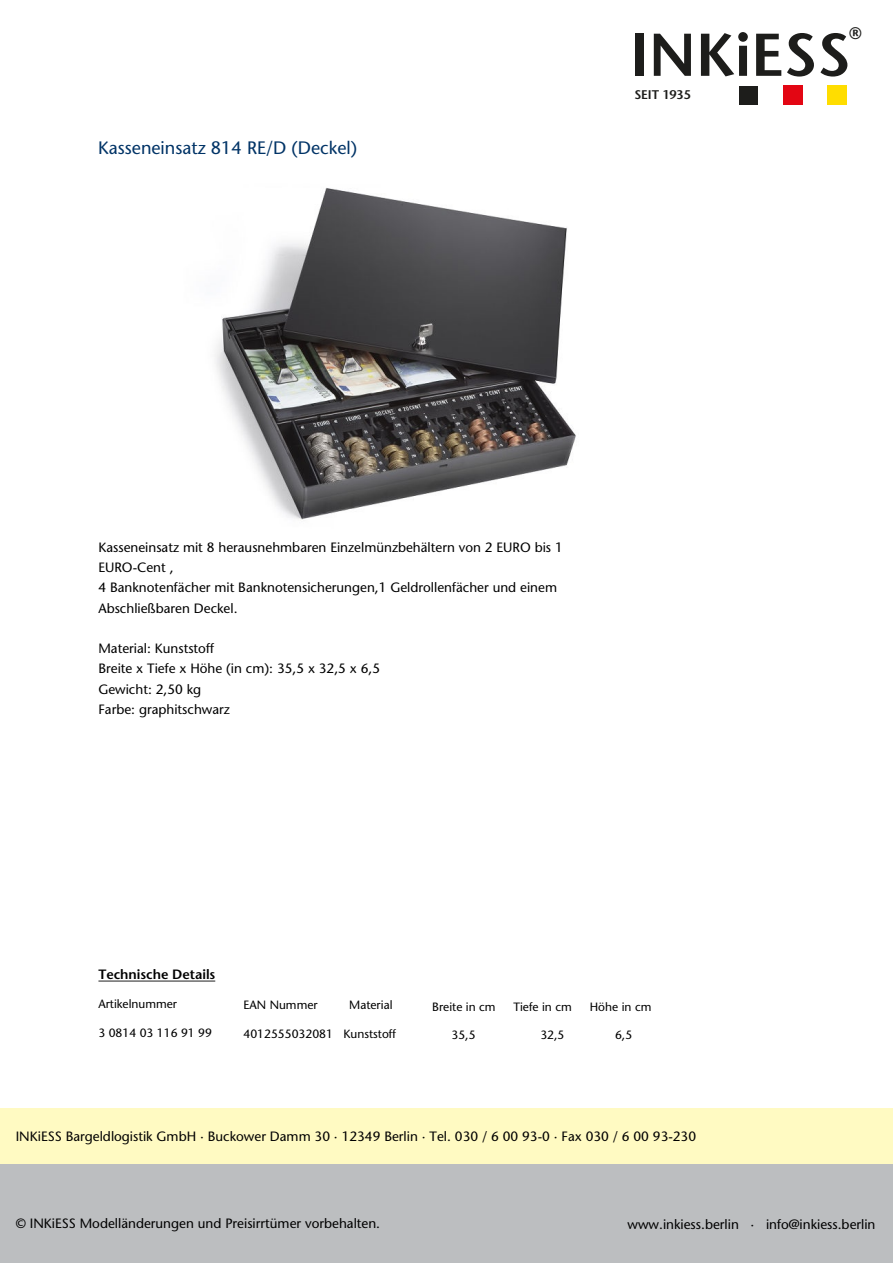
<style>
.page{position:relative;width:893px;height:1263px;background:#fff}
.page>*{position:absolute;margin:0;border:0;box-sizing:border-box;transform-origin:0 0}
.t1{font:600 60.15px "Stone Sans Std";color:#1d1d1b}
.t2{font:500 18px "Stone Sans Std";color:#036}
.t3{font:600 16.65px "Stone Sans Std";color:#1d1d1b}
.t4{font:500 13.5px/20.2px "Stone Sans Std";color:#000}
.t5{font:600 13.5px "Stone Sans Std";color:#000}
.t6{font:600 12.6px "Stone Sans Std";letter-spacing:-.01em;color:#1d1d1b}
.t7{font:500 12px "Stone Sans Std";color:#000}
</style>
<div class="page">
<img style="left:215px;top:188px;width:361px;height:332px">
<hr style="left:98px;top:980px;width:117px;height:1px;background:#000">
<div style="left:0;top:1163px;width:893px;height:100px;background:#bcbec0"></div>
<div style="left:0;top:1108px;width:893px;height:55px;background:#fffac2"></div>
<div style="left:827px;top:85px;width:19px;height:20px;background:#fd0"></div>
<div style="left:739px;top:86px;width:19px;height:19px;background:#1d1d1b"></div>
<div style="left:783px;top:85px;width:19px;height:20px;background:#e30613"></div>
<h2 class="t2" style="left:98px;top:137px;width:260px">Kasseneinsatz 814 RE/D (Deckel)</h2>
<h1 class="t1" style="left:630px;top:19px;width:222px">INKiESS</h1>
<p class="t3" style="left:849px;top:23px;width:14px">®</p>
<p class="t6" style="left:634px;top:87px;width:58px">SEIT 1935</p>
<p class="t4" style="left:98px;top:537px;width:466px">Kasseneinsatz mit 8 herausnehmbaren Einzelmünzbehältern von 2 EURO bis 1<br>EURO-Cent ,<br>4 Banknotenfächer mit Banknotensicherungen,1 Geldrollenfächer und einem Abschließbaren Deckel.</p>
<p class="t4" style="left:98px;top:638px;width:283px">Material: Kunststoff<br>Breite x Tiefe x Höhe (in cm): 35,5 x 32,5 x 6,5<br>Gewicht: 2,50 kg<br>Farbe: graphitschwarz</p>
<p class="t5" style="left:98px;top:966px;width:119px">Technische Details</p>
<p class="t7" style="left:98px;top:997px;width:80px">Artikelnummer</p>
<p class="t7" style="left:98px;top:1025px;width:115px">3 0814 03 116 91 99</p>
<p class="t7" style="left:243px;top:998px;width:76px">EAN Nummer</p>
<p class="t7" style="left:349px;top:998px;width:45px">Material</p>
<p class="t7" style="left:243px;top:1026px;width:154px">4012555032081 Kunststoff</p>
<p class="t7" style="left:432px;top:999px;width:65px">Breite in cm</p>
<p class="t7" style="left:513px;top:999px;width:60px">Tiefe in cm</p>
<p class="t7" style="left:590px;top:999px;width:63px">Höhe in cm</p>
<p class="t7" style="left:451px;top:1028px;width:26px">35,5</p>
<p class="t7" style="left:540px;top:1028px;width:26px">32,5</p>
<p class="t7" style="left:615px;top:1028px;width:19px">6,5</p>
<p class="t4" style="left:16px;top:1126px;width:682px">INKiESS Bargeldlogistik GmbH · Buckower Damm 30 · 12349 Berlin · Tel. 030 / 6 00 93-0 · Fax 030 / 6 00 93-230</p>
<p class="t4" style="left:16px;top:1213px;width:366px">© INKiESS Modelländerungen und Preisirrtümer vorbehalten.</p>
<p class="t4" style="left:628px;top:1214px;width:249px">www.inkiess.berlin · info@inkiess.berlin</p>
</div>
